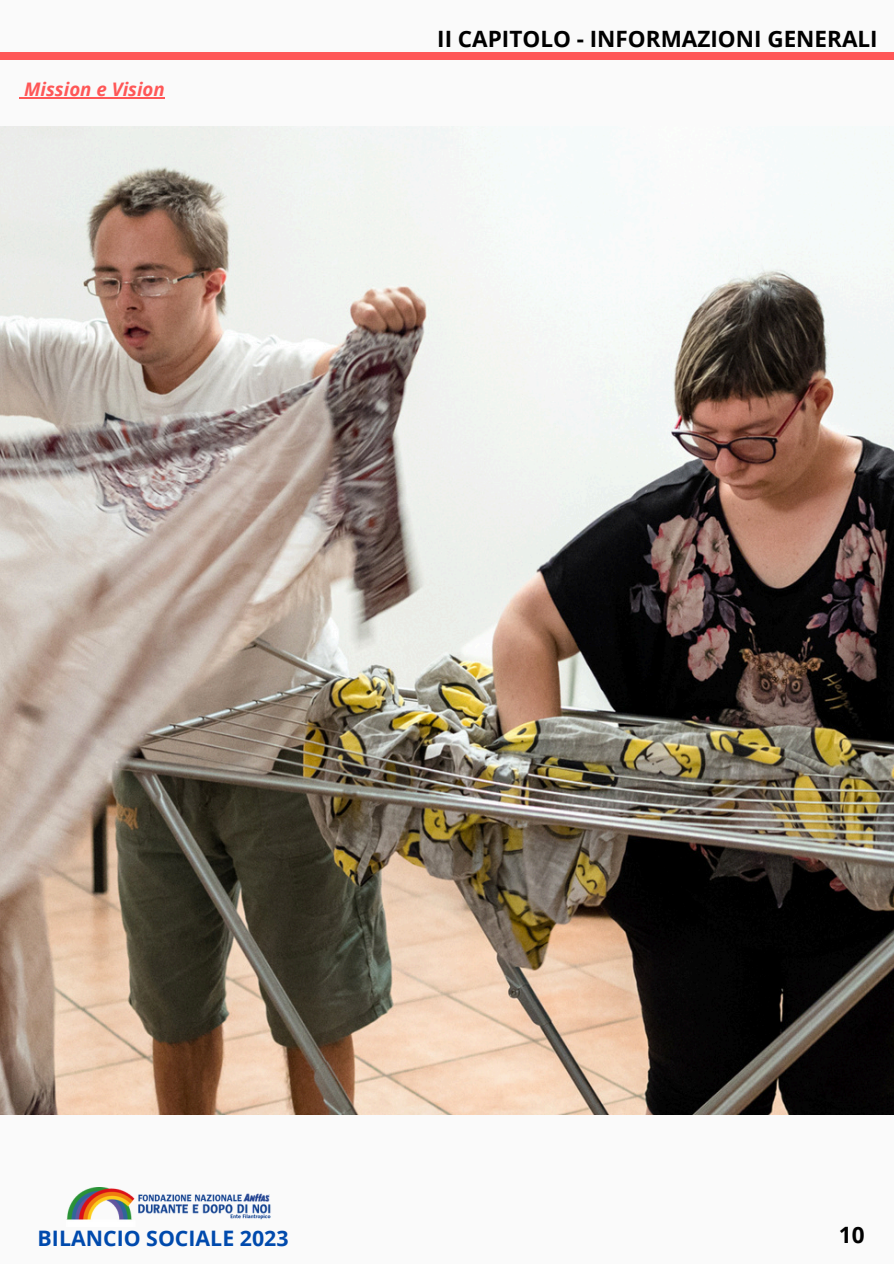
<style>
.page{position:relative;width:894px;height:1264px;background:#fff}
.page>*{position:absolute;margin:0;border:0;box-sizing:border-box;transform-origin:0 0}
.t1{font:700 22.5px "Open Sans";color:#000}
.t2{font:700 21.3px "Open Sans";color:#004aad}
.t3{font:italic 700 18.6px "Open Sans";color:#ff5757}
</style>
<div class="page">
<div style="left:0;top:0;width:893px;height:1263px;background:#fafafa"></div>
<hr style="left:24px;top:97px;width:141px;height:2px;background:#ff5757">
<img style="left:66px;top:1187px;width:205px;height:33px">
<div style="left:0;top:53px;width:893px;height:7px;background:#ff5757"></div>
<img style="left:0;top:126px;width:893px;height:988px">
<h1 class="t3" style="left:24px;top:76px;width:142px">Mission e Vision</h1>
<h1 class="t1" style="left:437px;top:23px;width:442px">II CAPITOLO - INFORMAZIONI GENERALI</h1>
<p class="t2" style="left:38px;top:1223px;width:252px">BILANCIO SOCIALE 2023</p>
<p class="t1" style="left:838px;top:1218px;width:27px">10</p>
</div>
